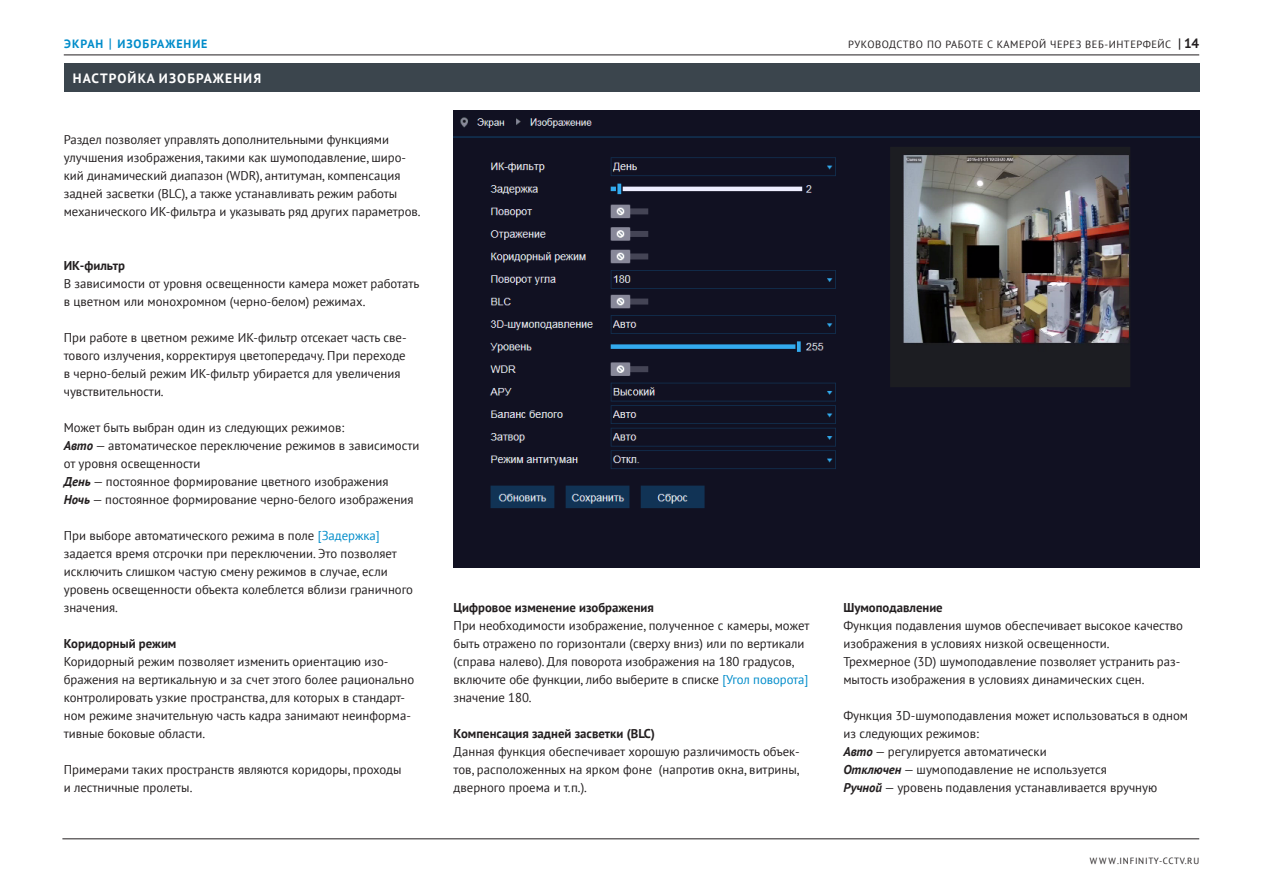
<style>
.page{position:relative;width:1263px;height:893px;background:#fff}
.page>*{position:absolute;margin:0;border:0;box-sizing:border-box;transform-origin:0 0}
.t1{font:700 13.5px "PT Sans";letter-spacing:.08em;color:#fff}
.t2{font:12.75px/18px "PT Sans";color:#231f20}
.t3{font:700 12.75px "PT Sans";color:#231f20}
.t4{font:700 12px "PT Sans";letter-spacing:.08em;color:#008cca}
.t5{font:10.5px "PT Sans";letter-spacing:.05em;color:#231f20}
.t6{font:9px "PT Sans";letter-spacing:.075em;color:#231f20}
.s1{font-size:13.65px}
.s2{font-weight:700;font-style:italic}
.s3{color:#008cca}
.s4{font-weight:700;font-style:italic;font-size:13.65px}
.s5{font-weight:700;font-size:13.5px}
</style>
<div class="page">
<hr style="left:64px;top:55px;width:1135px;height:1px;background:#231f20">
<hr style="left:62px;top:838px;width:1137px;height:1px;background:#231f20">
<div style="left:64px;top:64px;width:1135px;height:28px;background:#3b454d"></div>
<img style="left:454px;top:111px;width:745px;height:456px">
<p class="t4" style="left:64px;top:36px;width:145px">ЭКРАН <span class="s1">|</span> ИЗОБРАЖЕНИЕ</p>
<p class="t1" style="left:73px;top:69px;width:190px">НАСТРОЙКА ИЗОБРАЖЕНИЯ</p>
<p class="t2" style="left:64px;top:130px;width:358px">Раздел позволяет управлять дополнительными функциями улучшения изображения, такими как шумоподавление, широ&shy;кий динамический диапазон (WDR), антитуман, компенсация задней засветки (BLC), а также устанавливать режим работы механического ИК-фильтра и указывать ряд других параметров.</p>
<p class="t3" style="left:64px;top:257px;width:63px">ИК-фильтр</p>
<p class="t2" style="left:64px;top:274px;width:357px">В зависимости от уровня освещенности камера может работать в цветном или монохромном (черно-белом) режимах.</p>
<p class="t2" style="left:64px;top:328px;width:344px">При работе в цветном режиме ИК-фильтр отсекает часть све&shy;тового излучения, корректируя цветопередачу. При переходе в черно-белый режим ИК-фильтр убирается для увеличения чувствительности.</p>
<p class="t2" style="left:64px;top:418px;width:357px">Может быть выбран один из следующих режимов:<br><span class="s2">Авто</span> — автоматическое переключение режимов в зависимости от уровня освещенности<br><span class="s2">День</span> — постоянное формирование цветного изображения<br><span class="s2">Ночь</span> — постоянное формирование черно-белого изображения</p>
<p class="t2" style="left:64px;top:526px;width:351px">При выборе автоматического режима в поле <span class="s3">[Задержка] </span>задается время отсрочки при переключении. Это позволяет исключить слишком частую смену режимов в случае, если уровень освещенности объекта колеблется вблизи граничного значения.</p>
<p class="t3" style="left:64px;top:635px;width:114px">Коридорный режим</p>
<p class="t2" style="left:64px;top:652px;width:352px">Коридорный режим позволяет изменить ориентацию изо&shy;бражения на вертикальную и за счет этого более рационально контролировать узкие пространства, для которых в стандарт&shy;ном режиме значительную часть кадра занимают неинформа&shy;тивные боковые области.</p>
<p class="t2" style="left:64px;top:760px;width:339px">Примерами таких пространств являются коридоры, проходы и лестничные пролеты.</p>
<p class="t5" style="left:848px;top:38px;width:352px">РУКОВОДСТВО ПО РАБОТЕ С КАМЕРОЙ ЧЕРЕЗ ВЕБ-ИНТЕРФЕЙС <span class="s4">|</span> <span class="s5">14</span></p>
<p class="t3" style="left:454px;top:599px;width:202px">Цифровое изменение изображения</p>
<p class="t2" style="left:454px;top:616px;width:357px">При необходимости изображение, полученное с камеры, может быть отражено по горизонтали (сверху вниз) или по вертикали (справа налево). Для поворота изображения на 180 градусов, включите обе функции, либо выберите в списке <span class="s3">[Угол поворота] </span>значение 180.</p>
<p class="t3" style="left:454px;top:725px;width:203px">Компенсация задней засветки (BLC)</p>
<p class="t2" style="left:454px;top:742px;width:348px;text-align:justify">Данная функция обеспечивает хорошую различимость объек&shy;тов, расположенных на ярком фоне (напротив окна, витрины, дверного проема и т.п.).</p>
<p class="t3" style="left:843px;top:599px;width:101px">Шумоподавление</p>
<p class="t2" style="left:843px;top:616px;width:341px">Функция подавления шумов обеспечивает высокое качество изображения в условиях низкой освещенности.<br>Трехмерное (3D) шумоподавление позволяет устранить раз&shy;мытость изображения в условиях динамических сцен.</p>
<p class="t2" style="left:843px;top:706px;width:346px">Функция 3D-шумоподавления может использоваться в одном из следующих режимов:<br><span class="s2">Авто</span> — регулируется автоматически<br><span class="s2">Отключен</span> — шумоподавление не используется<br><span class="s2">Ручной</span> — уровень подавления устанавливается вручную</p>
<p class="t6" style="left:1090px;top:855px;width:111px">W W W.INFINITY-CCTV.RU</p>
</div>
